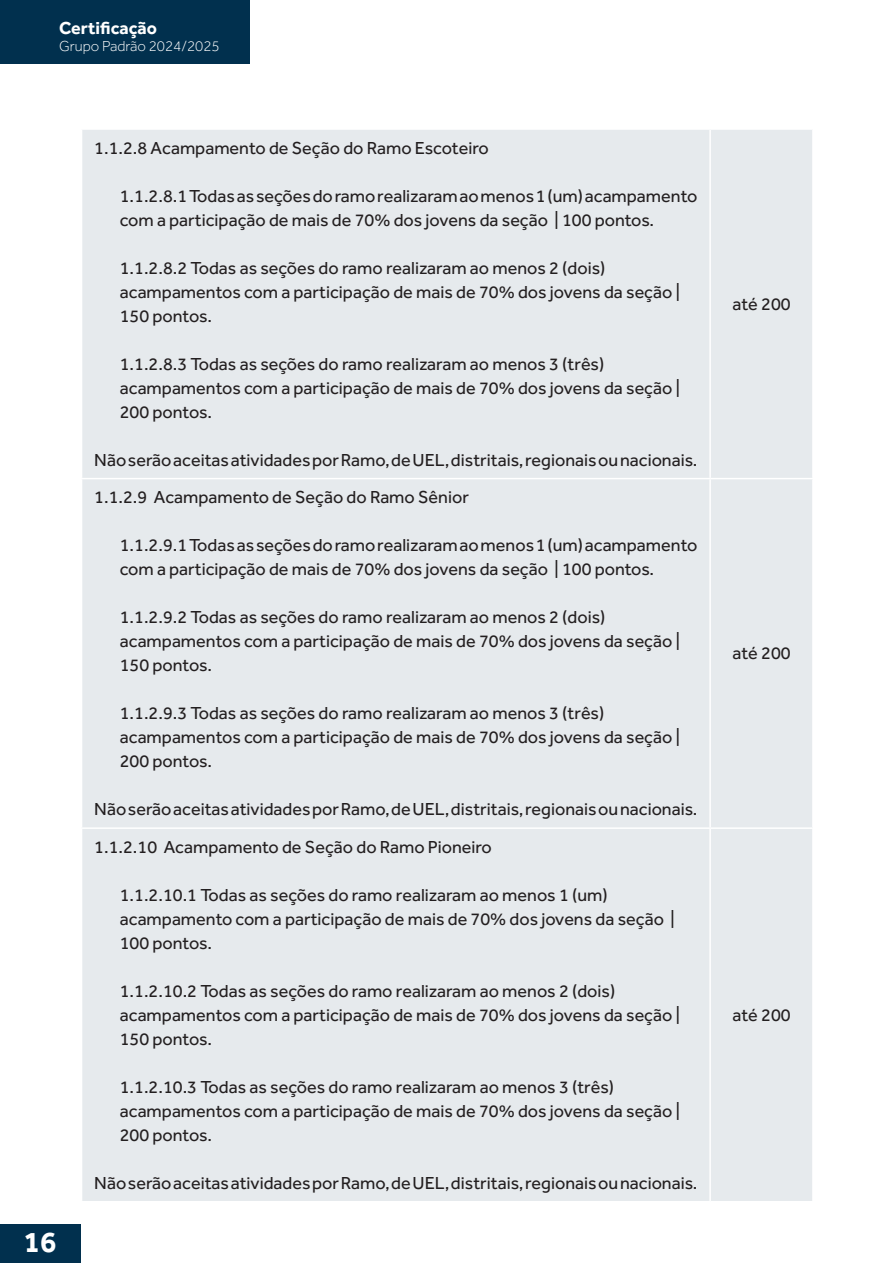
<style>
.page{position:relative;width:893px;height:1263px;background:#fff}
.page>*{position:absolute;margin:0;border:0;box-sizing:border-box;transform-origin:0 0}
.t1{font:700 30px "Effra";color:#fff}
.base_effra{font:18px/24px "Effra";color:#231f20}
.t2{font:700 18px "Effra";color:#fff}
.t3{font:300 15px "Effra";color:#fff}
</style>
<div class="page">
<div style="left:0;top:0;width:249px;height:64px;background:#01304e"></div>
<div style="left:0;top:1225px;width:80px;height:38px;background:#01304e"></div>
<div style="left:82px;top:130px;width:730px;height:1071px;background:#e6eaed"></div>
<hr style="left:709px;top:130px;width:2px;height:348px;background:#fff">
<hr style="left:81px;top:478px;width:629px;height:1px;background:#fff">
<hr style="left:710px;top:478px;width:104px;height:1px;background:#fff">
<hr style="left:709px;top:479px;width:2px;height:348px;background:#fff">
<hr style="left:81px;top:827px;width:629px;height:2px;background:#fff">
<hr style="left:710px;top:827px;width:104px;height:2px;background:#fff">
<hr style="left:709px;top:829px;width:2px;height:372px;background:#fff">
<p class="t2" style="left:59px;top:17px;width:100px">Certificação</p>
<p class="t3" style="left:59px;top:38px;width:162px">Grupo Padrão 2024/2025</p>
<p class="base_effra" style="left:94px;top:136px;width:396px">1.1.2.8 Acampamento de Seção do Ramo Escoteiro</p>
<p class="base_effra" style="left:120px;top:184px;width:579px">1.1.2.8.1 Todas as seções do ramo realizaram ao menos 1 (um) acampamento com a participação de mais de 70% dos jovens da seção | 100 pontos.</p>
<p class="base_effra" style="left:120px;top:256px;width:562px">1.1.2.8.2 Todas as seções do ramo realizaram ao menos 2 (dois) acampamentos com a participação de mais de 70% dos jovens da seção |<br>150 pontos.</p>
<p class="base_effra" style="left:120px;top:352px;width:562px">1.1.2.8.3 Todas as seções do ramo realizaram ao menos 3 (três) acampamentos com a participação de mais de 70% dos jovens da seção |<br>200 pontos.</p>
<p class="base_effra" style="left:94px;top:448px;width:605px">Não serão aceitas atividades por Ramo, de UEL, distritais, regionais ou nacionais.</p>
<p class="base_effra" style="left:94px;top:485px;width:376px">1.1.2.9 Acampamento de Seção do Ramo Sênior</p>
<p class="base_effra" style="left:120px;top:533px;width:579px">1.1.2.9.1 Todas as seções do ramo realizaram ao menos 1 (um) acampamento com a participação de mais de 70% dos jovens da seção | 100 pontos.</p>
<p class="base_effra" style="left:120px;top:605px;width:562px">1.1.2.9.2 Todas as seções do ramo realizaram ao menos 2 (dois) acampamentos com a participação de mais de 70% dos jovens da seção |<br>150 pontos.</p>
<p class="base_effra" style="left:120px;top:701px;width:562px">1.1.2.9.3 Todas as seções do ramo realizaram ao menos 3 (três) acampamentos com a participação de mais de 70% dos jovens da seção |<br>200 pontos.</p>
<p class="base_effra" style="left:94px;top:797px;width:605px">Não serão aceitas atividades por Ramo, de UEL, distritais, regionais ou nacionais.</p>
<h1 class="t1" style="left:24px;top:1224px;width:34px">16</h1>
<p class="base_effra" style="left:94px;top:835px;width:399px">1.1.2.10 Acampamento de Seção do Ramo Pioneiro</p>
<p class="base_effra" style="left:120px;top:883px;width:556px">1.1.2.10.1 Todas as seções do ramo realizaram ao menos 1 (um) acampamento com a participação de mais de 70% dos jovens da seção |<br>100 pontos.</p>
<p class="base_effra" style="left:120px;top:979px;width:562px">1.1.2.10.2 Todas as seções do ramo realizaram ao menos 2 (dois) acampamentos com a participação de mais de 70% dos jovens da seção |<br>150 pontos.</p>
<p class="base_effra" style="left:120px;top:1075px;width:562px">1.1.2.10.3 Todas as seções do ramo realizaram ao menos 3 (três) acampamentos com a participação de mais de 70% dos jovens da seção |<br>200 pontos.</p>
<p class="base_effra" style="left:94px;top:1171px;width:605px">Não serão aceitas atividades por Ramo, de UEL, distritais, regionais ou nacionais.</p>
<p class="base_effra" style="left:732px;top:292px;width:60px">até 200</p>
<p class="base_effra" style="left:732px;top:641px;width:60px">até 200</p>
<p class="base_effra" style="left:732px;top:1003px;width:60px">até 200</p>
</div>
